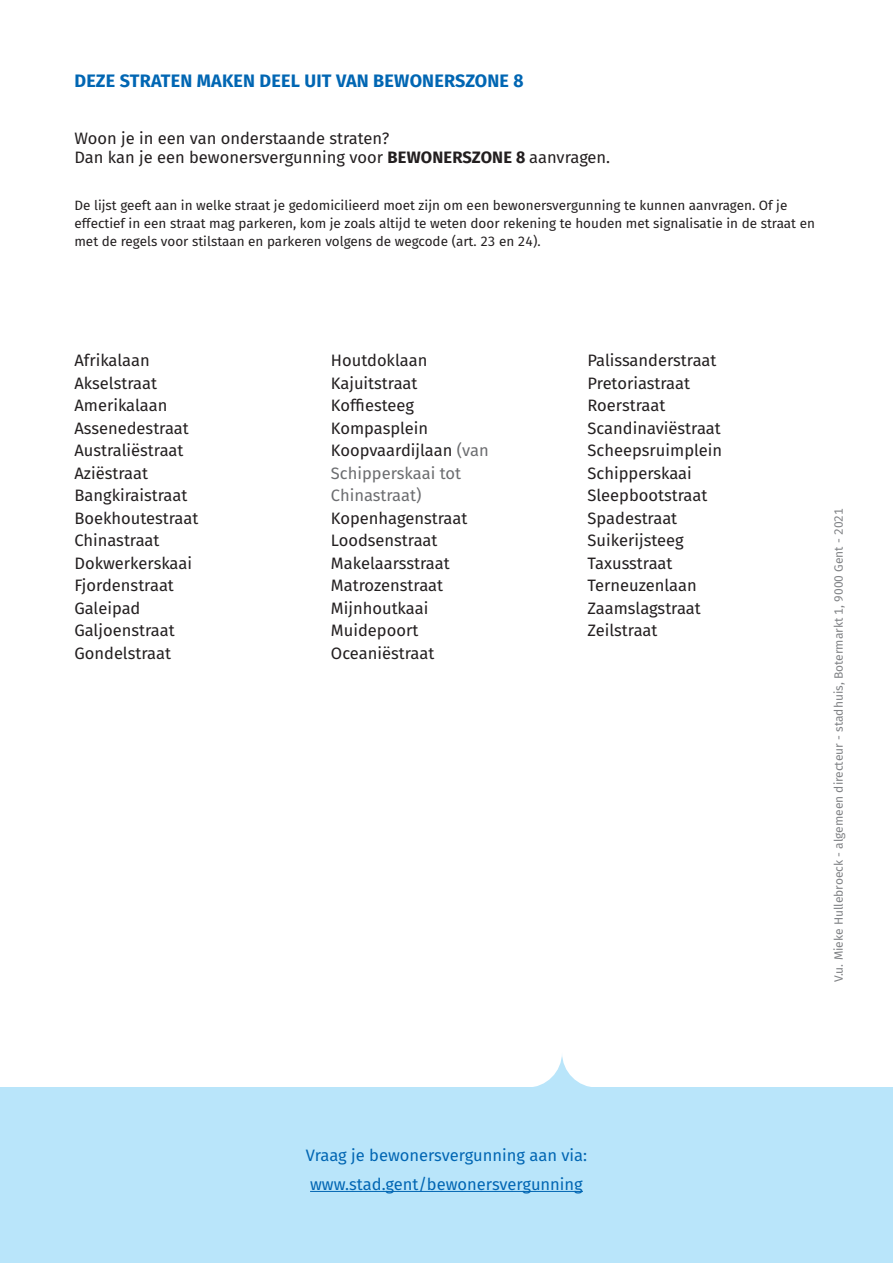
<style>
.page{position:relative;width:893px;height:1263px;background:#fff}
.page>*{position:absolute;margin:0;border:0;box-sizing:border-box;transform-origin:0 0}
.Head_tekst_blauw{font:700 18px "Fira Sans";letter-spacing:.01em;color:#0166b3}
.Stratenlijst_zwart_n{font:16.5px "Fira Sans";color:#231f20}
.Broodtekst_zwart{font:16.5px/19.8px "Fira Sans";color:#231f20}
.t1{font:16.5px/28.3px "Fira Sans";color:#0166b3}
.Stratenlijst_zwart_n-2{font:16.5px/22.5px "Fira Sans";color:#6c6d70}
.Stratenlijst_zwart_k{font:13.5px/18px "Fira Sans";color:#231f20}
.t2{font:12px "Fira Sans";color:#808285}
.s1{font-weight:700}
.s2{color:#231f20}
</style>
<div class="page">
<div style="left:0;top:1087px;width:893px;height:176px;background:#b9e5fa"></div>
<svg style="left:533px;top:1056px;width:58px;height:31px"></svg>
<hr style="left:310px;top:1191px;width:273px;height:1px;background:#0166b3">
<p class="Head_tekst_blauw" style="left:75px;top:66px;width:451px">DEZE STRATEN MAKEN DEEL UIT VAN BEWONERSZONE 8</p>
<p class="Broodtekst_zwart" style="left:74px;top:128px;width:537px">Woon je in een van onderstaande straten?<br>Dan kan je een bewonersvergunning voor <span class="s1">BEWONERSZONE 8</span> aanvragen.</p>
<p class="Stratenlijst_zwart_k" style="left:74px;top:196px;width:742px">De lijst geeft aan in welke straat je gedomicilieerd moet zijn om een bewonersvergunning te kunnen aanvragen. Of je effectief in een straat mag parkeren, kom je zoals altijd te weten door rekening te houden met signalisatie in de straat en met de regels voor stilstaan en parkeren volgens de wegcode (art. 23 en 24).</p>
<p class="Stratenlijst_zwart_n" style="left:74px;top:348px;width:77px">Afrikalaan</p>
<p class="Stratenlijst_zwart_n" style="left:74px;top:370px;width:84px">Akselstraat</p>
<p class="Stratenlijst_zwart_n" style="left:74px;top:393px;width:94px">Amerikalaan</p>
<p class="Stratenlijst_zwart_n" style="left:74px;top:415px;width:116px">Assenedestraat</p>
<p class="Stratenlijst_zwart_n" style="left:74px;top:438px;width:111px">Australiëstraat</p>
<p class="Stratenlijst_zwart_n" style="left:74px;top:460px;width:75px">Aziëstraat</p>
<p class="Stratenlijst_zwart_n" style="left:74px;top:483px;width:115px">Bangkiraistraat</p>
<p class="Stratenlijst_zwart_n" style="left:74px;top:505px;width:125px">Boekhoutestraat</p>
<p class="Stratenlijst_zwart_n" style="left:74px;top:528px;width:87px">Chinastraat</p>
<p class="Stratenlijst_zwart_n" style="left:74px;top:550px;width:119px">Dokwerkerskaai</p>
<p class="Stratenlijst_zwart_n" style="left:74px;top:573px;width:101px">Fjordenstraat</p>
<p class="Stratenlijst_zwart_n" style="left:74px;top:595px;width:68px">Galeipad</p>
<p class="Stratenlijst_zwart_n" style="left:74px;top:618px;width:102px">Galjoenstraat</p>
<p class="Stratenlijst_zwart_n" style="left:74px;top:640px;width:98px">Gondelstraat</p>
<p class="Stratenlijst_zwart_n" style="left:331px;top:348px;width:98px">Houtdoklaan</p>
<p class="Stratenlijst_zwart_n" style="left:331px;top:370px;width:88px">Kajuitstraat</p>
<p class="Stratenlijst_zwart_n" style="left:331px;top:393px;width:85px">Koffiesteeg</p>
<p class="Stratenlijst_zwart_n" style="left:331px;top:415px;width:99px">Kompasplein</p>
<p class="Stratenlijst_zwart_n-2" style="left:331px;top:439px;width:159px"><span class="s2">Koopvaardijlaan</span> (van<br>Schipperskaai tot<br>Chinastraat)</p>
<p class="Stratenlijst_zwart_n" style="left:331px;top:505px;width:138px">Kopenhagenstraat</p>
<p class="Stratenlijst_zwart_n" style="left:331px;top:528px;width:108px">Loodsenstraat</p>
<p class="Stratenlijst_zwart_n" style="left:331px;top:550px;width:120px">Makelaarsstraat</p>
<p class="Stratenlijst_zwart_n" style="left:331px;top:573px;width:114px">Matrozenstraat</p>
<p class="Stratenlijst_zwart_n" style="left:331px;top:595px;width:99px">Mijnhoutkaai</p>
<p class="Stratenlijst_zwart_n" style="left:331px;top:618px;width:89px">Muidepoort</p>
<p class="Stratenlijst_zwart_n" style="left:331px;top:640px;width:105px">Oceaniëstraat</p>
<p class="Stratenlijst_zwart_n" style="left:587px;top:348px;width:130px">Palissanderstraat</p>
<p class="Stratenlijst_zwart_n" style="left:587px;top:370px;width:104px">Pretoriastraat</p>
<p class="Stratenlijst_zwart_n" style="left:587px;top:393px;width:79px">Roerstraat</p>
<p class="Stratenlijst_zwart_n" style="left:587px;top:415px;width:135px">Scandinaviëstraat</p>
<p class="Stratenlijst_zwart_n" style="left:587px;top:438px;width:136px">Scheepsruimplein</p>
<p class="Stratenlijst_zwart_n" style="left:587px;top:460px;width:106px">Schipperskaai</p>
<p class="Stratenlijst_zwart_n" style="left:587px;top:483px;width:121px">Sleepbootstraat</p>
<p class="Stratenlijst_zwart_n" style="left:587px;top:505px;width:91px">Spadestraat</p>
<p class="Stratenlijst_zwart_n" style="left:587px;top:528px;width:98px">Suikerijsteeg</p>
<p class="Stratenlijst_zwart_n" style="left:587px;top:550px;width:86px">Taxusstraat</p>
<p class="Stratenlijst_zwart_n" style="left:587px;top:573px;width:111px">Terneuzenlaan</p>
<p class="Stratenlijst_zwart_n" style="left:587px;top:595px;width:115px">Zaamslagstraat</p>
<p class="Stratenlijst_zwart_n" style="left:587px;top:618px;width:72px">Zeilstraat</p>
<p class="t2" style="left:830px;top:982px;width:476px;rotate:-90deg">V.u. Mieke Hullebroeck - algemeen directeur - stadhuis, Botermarkt 1, 9000 Gent - 2021</p>
<p class="t1" style="left:306px;top:1141px;width:283px">Vraag je bewonersvergunning aan via: www.stad.gent/bewonersvergunning</p>
</div>
